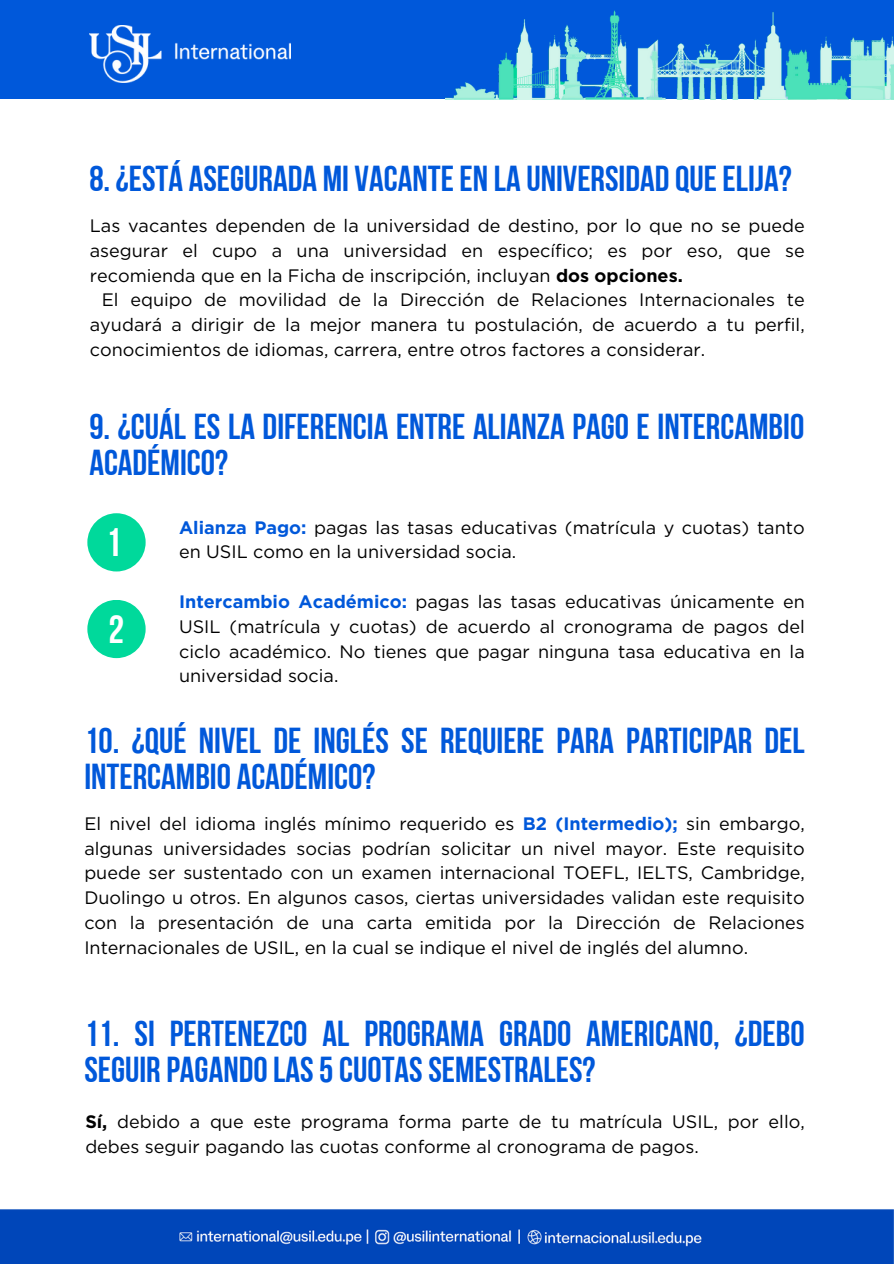
<style>
.page{position:relative;width:894px;height:1264px;background:#fff}
.page>*{position:absolute;margin:0;border:0;box-sizing:border-box;transform-origin:0 0}
.t1{font:39.6px "Bebas Neue Cyrillic";color:#fff}
.t2{font:36px/36px "Bebas Neue Cyrillic";color:#0058da}
.t3{font:18px/24.8px "Gotham";color:#000;text-align:justify}
.s1{font-weight:700}
.s2{font-weight:700;color:#0058da}
</style>
<div class="page">
<img style="left:0;top:1209px;width:893px;height:53px">
<div style="left:87px;top:513px;width:59px;height:58px;background:#00d99b;border-radius:50%"></div>
<div style="left:87px;top:600px;width:59px;height:58px;background:#00d99b;border-radius:50%"></div>
<div style="left:0;top:0;width:893px;height:99px;background:#0058da"></div>
<img style="left:89px;top:26px;width:202px;height:56px">
<img style="left:445px;top:10px;width:448px;height:89px">
<p class="t2" style="left:89px;top:164px;width:703px">8.¿ESTÁ ASEGURADA MI VACANTE EN LA UNIVERSIDAD QUE ELIJA?</p>
<h1 class="t3" style="left:90px;top:213px;width:716px">Las vacantes dependen de la universidad de destino, por lo que no se puede asegurar el cupo a una universidad en específico; es por eso, que se recomienda que en la Ficha de inscripción, incluyan <span class="s1">dos opciones.</span></h1>
<p class="t3" style="left:90px;top:287px;width:716px;text-indent:12px">El equipo de movilidad de la Dirección de Relaciones Internacionales te ayudará a dirigir de la mejor manera tu postulación, de acuerdo a tu perfil, conocimientos de idiomas, carrera, entre otros factores a considerar.</p>
<p class="t2" style="left:89px;top:411px;width:716px">9. ¿CUÁL ES LA DIFERENCIA ENTRE ALIANZA PAGO E INTERCAMBIO<br>ACADÉMICO?</p>
<p class="t1" style="left:106px;top:526px;width:17px">1</p>
<p class="t1" style="left:109px;top:613px;width:17px">2</p>
<p class="t3" style="left:179px;top:515px;width:627px"><span class="s2">Alianza Pago:</span> pagas las tasas educativas (matrícula y cuotas) tanto en USIL como en la universidad socia.</p>
<h1 class="t3" style="left:179px;top:589px;width:627px"><span class="s2">Intercambio Académico:</span> pagas las tasas educativas únicamente en USIL (matrícula y cuotas) de acuerdo al cronograma de pagos del ciclo académico. No tienes que pagar ninguna tasa educativa en la universidad socia.</h1>
<p class="t2" style="left:84px;top:726px;width:721px">10. ¿QUÉ NIVEL DE INGLÉS SE REQUIERE PARA PARTICIPAR DEL<br>INTERCAMBIO ACADÉMICO?</p>
<p class="t3" style="left:84px;top:811px;width:721px">El nivel del idioma inglés mínimo requerido es <span class="s2">B2 (Intermedio);</span> sin embargo, algunas universidades socias podrían solicitar un nivel mayor. Este requisito puede ser sustentado con un examen internacional TOEFL, IELTS, Cambridge, Duolingo u otros. En algunos casos, ciertas universidades validan este requisito con la presentación de una carta emitida por la Dirección de Relaciones Internacionales de USIL, en la cual se indique el nivel de inglés del alumno.</p>
<p class="t2" style="left:84px;top:1018px;width:721px">11. SI PERTENEZCO AL PROGRAMA GRADO AMERICANO, ¿DEBO<br>SEGUIR PAGANDO LAS5 CUOTASSEMESTRALES?</p>
<h1 class="t3" style="left:85px;top:1109px;width:720px"><span class="s1">Sí,</span> debido a que este programa forma parte de tu matrícula USIL, por ello, debes seguir pagando las cuotas conforme al cronograma de pagos.</h1>
</div>
